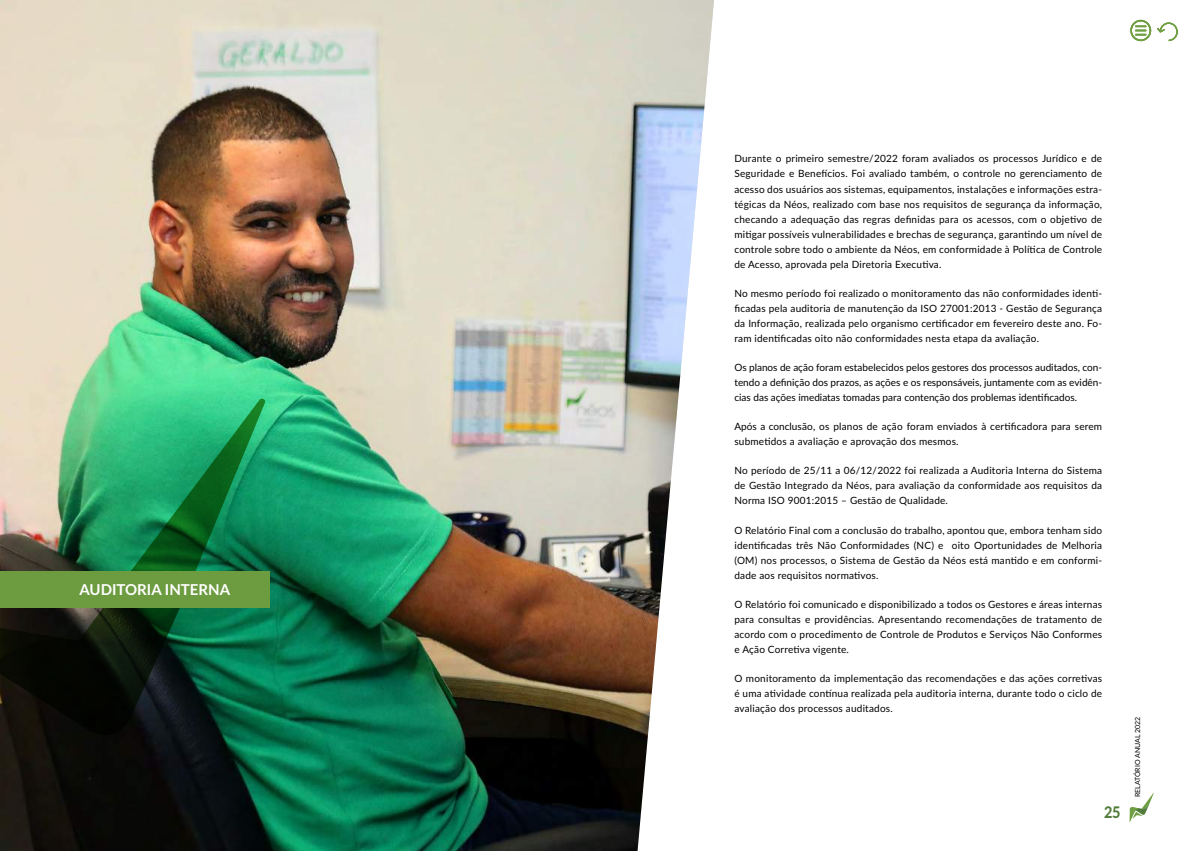
<style>
.page{position:relative;width:1191px;height:851px;background:#fff}
.page>*{position:absolute;margin:0;border:0;box-sizing:border-box;transform-origin:0 0}
.t1{font:800 16px "Lato";color:#527c3b;scale:.9 1}
.t2{font:700 15px "Lato";color:#fff}
.t3{font:10px/15px "Lato";letter-spacing:.02em;color:#000;text-align:justify}
.t4{font:7px "Lato";color:#000}
</style>
<div class="page">
<img style="left:0;top:0;width:714px;height:850px">
<svg style="left:79px;top:397px;width:187px;height:249px;background:#1d975d"></svg>
<svg style="left:0;top:607px;width:187px;height:238px;background:#0e110b"></svg>
<div style="left:0;top:570px;width:269px;height:37px;background:#6c9b40"></div>
<svg style="left:1157px;top:22px;width:20px;height:19px"></svg>
<svg style="left:1130px;top:20px;width:21px;height:21px"></svg>
<svg style="left:1129px;top:793px;width:24px;height:29px"></svg>
<h2 class="t2" style="left:79px;top:578px;width:152px">AUDITORIA INTERNA</h2>
<p class="t3" style="left:734px;top:151px;width:369px">Durante o primeiro semestre/2022 foram avaliados os processos Jurídico e de Seguridade e Benefícios. Foi avaliado também, o controle no gerenciamento de acesso dos usuários aos sistemas, equipamentos, instalações e informações estra&shy;tégicas da Néos, realizado com base nos requisitos de segurança da informação, checando a adequação das regras definidas para os acessos, com o objetivo de mitigar possíveis vulnerabilidades e brechas de segurança, garantindo um nível de controle sobre todo o ambiente da Néos, em conformidade à Política de Controle de Acesso, aprovada pela Diretoria Executiva.</p>
<p class="t3" style="left:734px;top:285px;width:369px">No mesmo período foi realizado o monitoramento das não conformidades identi&shy;ficadas pela auditoria de manutenção da ISO 27001:2013 - Gestão de Segurança da Informação, realizada pelo organismo certificador em fevereiro deste ano. Fo&shy;ram identificadas oito não conformidades nesta etapa da avaliação.</p>
<p class="t3" style="left:734px;top:359px;width:369px">Os planos de ação foram estabelecidos pelos gestores dos processos auditados, con&shy;tendo a definição dos prazos, as ações e os responsáveis, juntamente com as evidên&shy;cias das ações imediatas tomadas para contenção dos problemas identificados.</p>
<p class="t3" style="left:734px;top:418px;width:369px">Após a conclusão, os planos de ação foram enviados à certificadora para serem submetidos a avaliação e aprovação dos mesmos.</p>
<p class="t3" style="left:734px;top:462px;width:369px">No período de 25/11 a 06/12/2022 foi realizada a Auditoria Interna do Sistema de Gestão Integrado da Néos, para avaliação da conformidade aos requisitos da Norma ISO 9001:2015 – Gestão de Qualidade.</p>
<p class="t3" style="left:734px;top:522px;width:369px">O Relatório Final com a conclusão do trabalho, apontou que, embora tenham sido identificadas três Não Conformidades (NC) e oito Oportunidades de Melhoria (OM) nos processos, o Sistema de Gestão da Néos está mantido e em conformi&shy;dade aos requisitos normativos.</p>
<p class="t3" style="left:734px;top:596px;width:369px">O Relatório foi comunicado e disponibilizado a todos os Gestores e áreas internas para consultas e providências. Apresentando recomendações de tratamento de acordo com o procedimento de Controle de Produtos e Serviços Não Conformes e Ação Corretiva vigente.</p>
<p class="t3" style="left:734px;top:670px;width:369px">O monitoramento da implementação das recomendações e das ações corretivas é uma atividade contínua realizada pela auditoria interna, durante todo o ciclo de avaliação dos processos auditados.</p>
<h1 class="t1" style="left:1104px;top:800px;width:20px">25</h1>
<p class="t4" style="left:1132px;top:797px;width:82px;rotate:-90deg">RELATÓRIO ANUAL 2022</p>
</div>
